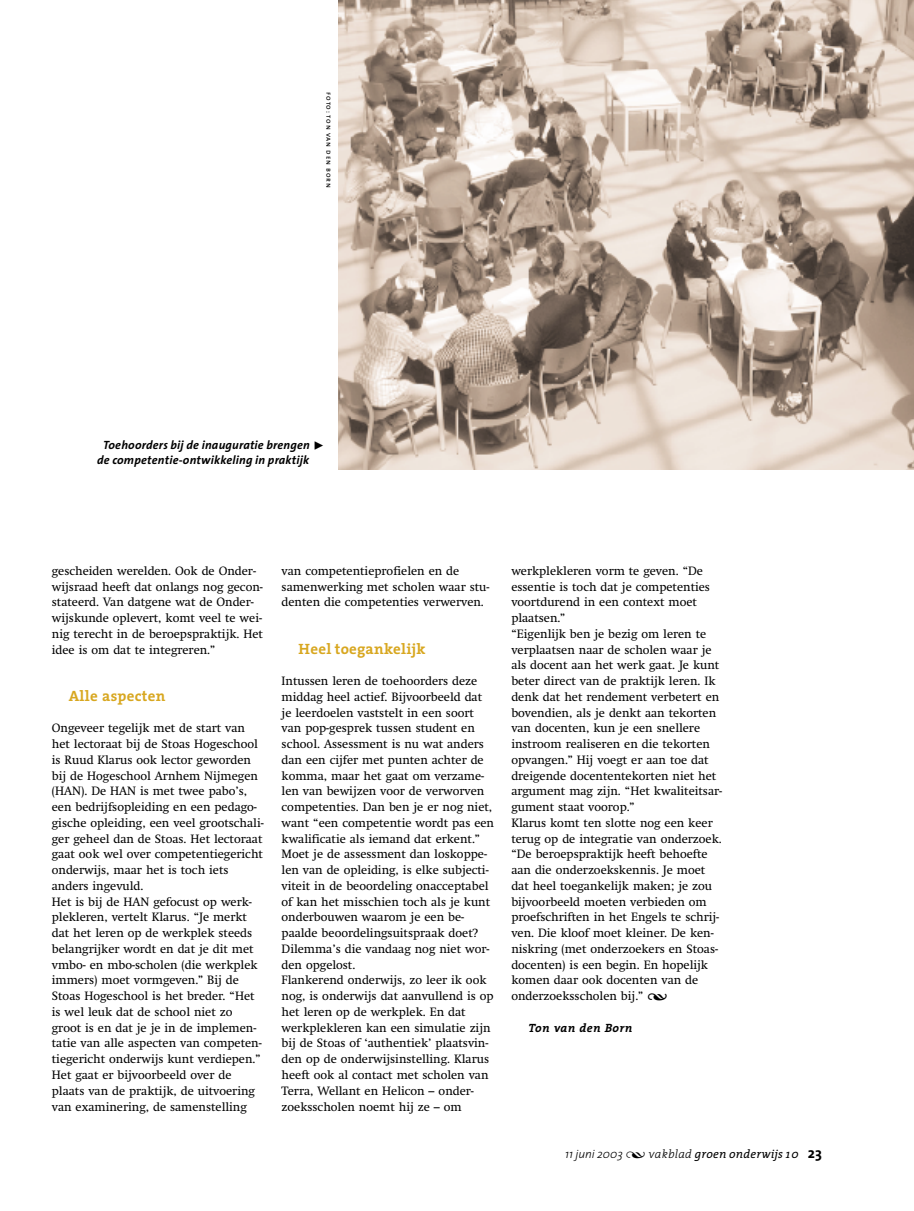
<style>
.page{position:relative;width:914px;height:1211px;background:#fff}
.page>*{position:absolute;margin:0;border:0;box-sizing:border-box;transform-origin:0 0}
.t1{font:700 15px "The Serif";letter-spacing:.02em;color:#d8a720}
.t2{font:12px/15.8px "Swift Special";color:#000}
.t3{font:italic 700 12px/15.8px "The Sans";letter-spacing:.02em;color:#000}
.t4{font:italic 12px "The Serif";letter-spacing:.02em;color:#000}
.t5{font:italic 700 12px "The Serif";letter-spacing:.035em;color:#000}
.t6{font:7.5px "The Sans Caps";letter-spacing:.115em;color:#000}
.s1{font-family:"The Sans Light Expert";font-weight:400;font-style:normal}
.s2{font-family:"The Serif Expert"}
.s3{font-family:"The Sans";font-weight:300}
.s4{font-family:"The Serif Extra Light Expert";font-style:normal}
.s5{font-weight:300}
.s6{font-family:"The Sans";font-weight:700;font-style:normal;font-size:15px}
</style>
<div class="page">
<img style="left:339px;top:0;width:575px;height:470px">
<p class="t6" style="left:333px;top:92px;width:97px;rotate:90deg">foto: ton van den born</p>
<p class="t3" style="left:97px;top:438px;width:228px;text-indent:6px">Toehoorders bij de inauguratie brengen <span class="s1">˘ </span>de competentie-ontwikkeling in praktijk</p>
<p class="t2" style="left:52px;top:564px;width:213px">gescheiden werelden. Ook de Onder&shy;wijsraad heeft dat onlangs nog gecon&shy;stateerd. Van datgene wat de Onder&shy;wijskunde oplevert, komt veel te wei&shy;nig terecht in de beroepspraktijk. Het idee is om dat te integreren.”</p>
<p class="t1" style="left:69px;top:690px;width:98px">Alle aspecten</p>
<p class="t2" style="left:52px;top:721px;width:213px">Ongeveer tegelijk met de start van het lectoraat bij de Stoas Hogeschool is Ruud Klarus ook lector geworden bij de Hogeschool Arnhem Nijmegen (HAN). De HAN is met twee pabo’s, een bedrijfsopleiding en een pedago&shy;gische opleiding, een veel grootschali&shy;ger geheel dan de Stoas. Het lectoraat gaat ook wel over competentiegericht onderwijs, maar het is toch iets anders ingevuld.<br>Het is bij de HAN gefocust op werk&shy;plekleren, vertelt Klarus. “Je merkt dat het leren op de werkplek steeds belangrijker wordt en dat je dit met vmbo- en mbo-scholen (die werkplek immers) moet vormgeven.” Bij de Stoas Hogeschool is het breder. “Het is wel leuk dat de school niet zo groot is en dat je je in de implemen&shy;tatie van alle aspecten van competen&shy;tiegericht onderwijs kunt verdiepen.” Het gaat er bijvoorbeeld over de plaats van de praktijk, de uitvoering van examinering, de samenstelling</p>
<p class="t2" style="left:281px;top:564px;width:209px">van competentieprofielen en de samenwerking met scholen waar stu&shy;denten die competenties verwerven.</p>
<p class="t1" style="left:298px;top:643px;width:128px">Heel toegankelijk</p>
<p class="t2" style="left:281px;top:674px;width:214px">Intussen leren de toehoorders deze middag heel actief. Bijvoorbeeld dat je leerdoelen vaststelt in een soort van pop-gesprek tussen student en school. Assessment is nu wat anders dan een cijfer met punten achter de komma, maar het gaat om verzame&shy;len van bewijzen voor de verworven competenties. Dan ben je er nog niet, want “een competentie wordt pas een kwalificatie als iemand dat erkent.” Moet je de assessment dan loskoppe&shy;len van de opleiding, is elke subjecti&shy;viteit in de beoordeling onacceptabel of kan het misschien toch als je kunt onderbouwen waarom je een be&shy;paalde beoordelingsuitspraak doet?<br>Dilemma’s die vandaag nog niet wor&shy;den opgelost.<br>Flankerend onderwijs, zo leer ik ook nog, is onderwijs dat aanvullend is op het leren op de werkplek. En dat werkplekleren kan een simulatie zijn bij de Stoas of ‘authentiek’ plaatsvin&shy;den op de onderwijsinstelling. Klarus heeft ook al contact met scholen van Terra, Wellant en Helicon – onder&shy;zoeksscholen noemt hij ze – om</p>
<p class="t2" style="left:511px;top:564px;width:212px">werkplekleren vorm te geven. “De essentie is toch dat je competenties voortdurend in een context moet plaatsen.”<br>“Eigenlijk ben je bezig om leren te verplaatsen naar de scholen waar je als docent aan het werk gaat. Je kunt beter direct van de praktijk leren. Ik denk dat het rendement verbetert en bovendien, als je denkt aan tekorten van docenten, kun je een snellere instroom realiseren en die tekorten opvangen.” Hij voegt er aan toe dat dreigende docententekorten niet het argument mag zijn. “Het kwaliteitsar&shy;gument staat voorop.”<br>Klarus komt ten slotte nog een keer terug op de integratie van onderzoek. “De beroepspraktijk heeft behoefte aan die onderzoekskennis. Je moet dat heel toegankelijk maken; je zou bijvoorbeeld moeten verbieden om proefschriften in het Engels te schrij&shy;ven. Die kloof moet kleiner. De ken&shy;niskring (met onderzoekers en Stoas&shy;docenten) is een begin. En hopelijk komen daar ook docenten van de onderzoeksscholen bij.” <span class="s2">Œ</span></p>
<p class="t5" style="left:528px;top:1023px;width:106px">Ton van den Born</p>
<p class="t4" style="left:565px;top:1149px;width:258px"><span class="s3">11 juni 2003</span> <span class="s4">Œ</span> <span class="s5">vakblad</span> groen onderwijs 10 <span class="s6">23</span></p>
</div>
